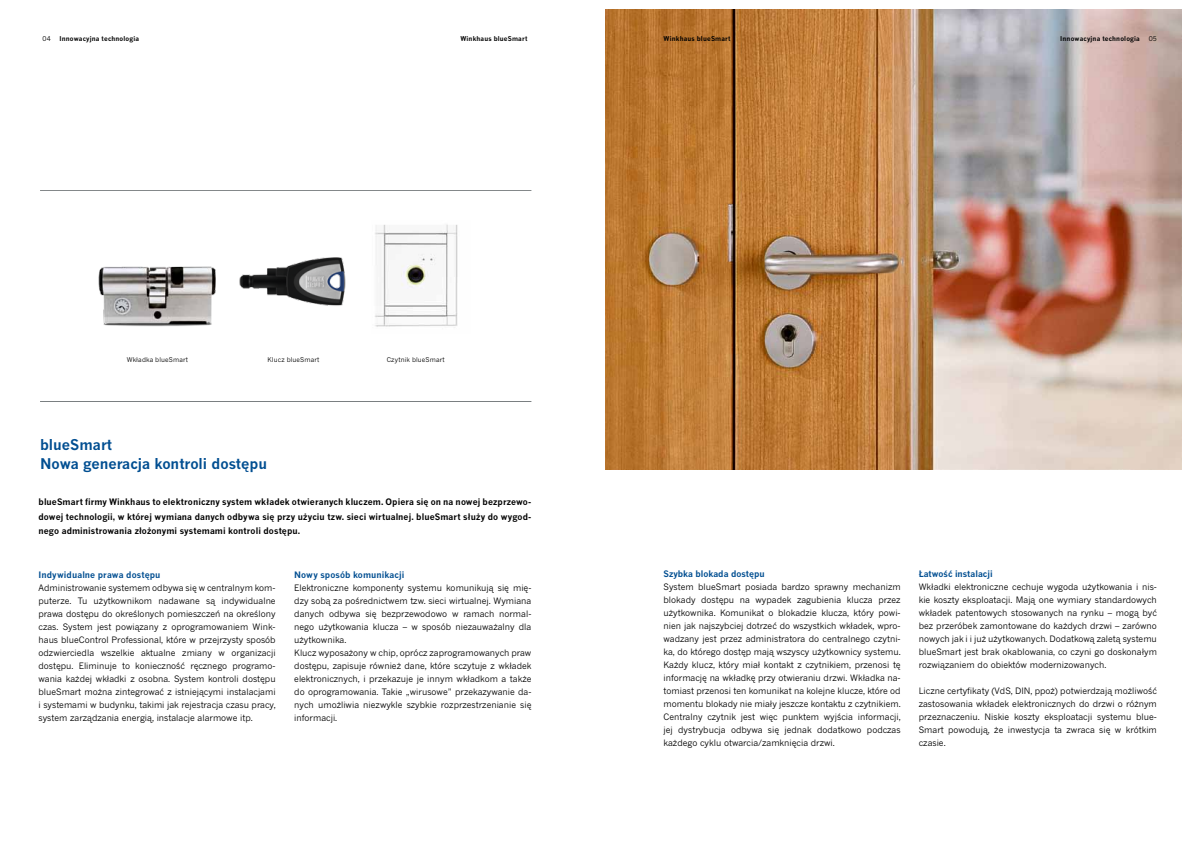
<style>
.page{position:relative;width:1191px;height:842px;background:#fff}
.page>*{position:absolute;margin:0;border:0;box-sizing:border-box;transform-origin:0 0}
.t1{font:700 14.5px/19.5px "News Gothic MT Pro";color:#004e91}
.t2{font:8.8px/13px "News Gothic MT Pro";color:#000;text-align:justify}
.t3{font:700 8.8px/14.5px "News Gothic MT Pro";letter-spacing:.01em;color:#000;text-align:justify}
.t4{font:700 8.8px "News Gothic MT Pro";color:#004e91}
.t5{font:700 6.5px "News Gothic MT Pro";letter-spacing:.025em;color:#000}
.t6{font:6.5px "News Gothic MT Pro";letter-spacing:.02em;color:#000}
</style>
<div class="page">
<img style="left:605px;top:10px;width:576px;height:459px">
<hr style="left:40px;top:190px;width:491px;height:1px;background:#666c6e">
<hr style="left:40px;top:401px;width:491px;height:1px;background:#666c6e">
<img style="left:98px;top:266px;width:117px;height:61px">
<img style="left:239px;top:257px;width:107px;height:49px">
<img style="left:375px;top:224px;width:83px;height:103px">
<p class="t6" style="left:43px;top:35px;width:10px">04</p>
<p class="t5" style="left:60px;top:35px;width:81px">Innowacyjna technologia</p>
<p class="t5" style="left:460px;top:35px;width:69px">Winkhaus blueSmart</p>
<p class="t5" style="left:663px;top:35px;width:69px">Winkhaus blueSmart</p>
<p class="t5" style="left:1060px;top:35px;width:81px">Innowacyjna technologia</p>
<p class="t6" style="left:1148px;top:35px;width:10px">05</p>
<p class="t6" style="left:127px;top:355px;width:63px">Wkładka blueSmart</p>
<p class="t6" style="left:267px;top:355px;width:53px">Klucz blueSmart</p>
<p class="t6" style="left:387px;top:355px;width:60px">Czytnik blueSmart</p>
<h1 class="t1" style="left:40px;top:434px;width:229px">blueSmart<br>Nowa generacja kontroli dostępu</h1>
<p class="t3" style="left:39px;top:494px;width:494px">blueSmart firmy Winkhaus to elektroniczny system wkładek otwieranych kluczem. Opiera się on na nowej bezprzewo&shy;dowej technologii, w której wymiana danych odbywa się przy użyciu tzw. sieci wirtualnej. blueSmart służy do wygod&shy;nego administrowania złożonymi systemami kontroli dostępu.</p>
<p class="t4" style="left:39px;top:569px;width:123px">Indywidualne prawa dostępu</p>
<p class="t2" style="left:39px;top:581px;width:239px">Administrowanie systemem odbywa się w centralnym kom&shy;puterze. Tu użytkownikom nadawane są indywidualne prawa dostępu do określonych pomieszczeń na określony czas. System jest powiązany z oprogramowaniem Wink&shy;haus blueControl Professional, które w przejrzysty sposób odzwierciedla wszelkie aktualne zmiany w organizacji dostępu. Eliminuje to konieczność ręcznego programo&shy;wania każdej wkładki z osobna. System kontroli dostępu blueSmart można zintegrować z istniejącymi instalacjami i systemami w budynku, takimi jak rejestracja czasu pracy, system zarządzania energią, instalacje alarmowe itp.</p>
<p class="t4" style="left:294px;top:569px;width:111px">Nowy sposób komunikacji</p>
<p class="t2" style="left:294px;top:581px;width:239px;text-align:left">Elektroniczne komponenty systemu komunikują się mię&shy;dzy sobą za pośrednictwem tzw. sieci wirtualnej. Wymiana danych odbywa się bezprzewodowo w ramach normal&shy;nego użytkowania klucza – w sposób niezauważalny dla użytkownika.<br>Klucz wyposażony w chip, oprócz zaprogramowanych praw dostępu, zapisuje również dane, które sczytuje z wkładek elektronicznych, i przekazuje je innym wkładkom a także do oprogramowania. Takie „wirusowe” przekazywanie da&shy;nych umożliwia niezwykle szybkie rozprzestrzenianie się informacji.</p>
<p class="t4" style="left:663px;top:568px;width:103px">Szybka blokada dostępu</p>
<p class="t2" style="left:663px;top:580px;width:239px">System blueSmart posiada bardzo sprawny mechanizm blokady dostępu na wypadek zagubienia klucza przez użytkownika. Komunikat o blokadzie klucza, który powi&shy;nien jak najszybciej dotrzeć do wszystkich wkładek, wpro&shy;wadzany jest przez administratora do centralnego czytni&shy;ka, do którego dostęp mają wszyscy użytkownicy systemu.<br>Każdy klucz, który miał kontakt z czytnikiem, przenosi tę informację na wkładkę przy otwieraniu drzwi. Wkładka na&shy;tomiast przenosi ten komunikat na kolejne klucze, które od momentu blokady nie miały jeszcze kontaktu z czytnikiem.<br>Centralny czytnik jest więc punktem wyjścia informacji, jej dystrybucja odbywa się jednak dodatkowo podczas każdego cyklu otwarcia/zamknięcia drzwi.</p>
<p class="t4" style="left:918px;top:568px;width:75px">Łatwość instalacji</p>
<p class="t2" style="left:918px;top:580px;width:240px">Wkładki elektroniczne cechuje wygoda użytkowania i nis&shy;kie koszty eksploatacji. Mają one wymiary standardowych wkładek patentowych stosowanych na rynku – mogą być bez przeróbek zamontowane do każdych drzwi – zarówno nowych jak i i już użytkowanych. Dodatkową zaletą systemu blueSmart jest brak okablowania, co czyni go doskonałym rozwiązaniem do obiektów modernizowanych.</p>
<p class="t2" style="left:918px;top:684px;width:240px">Liczne certyfikaty (VdS, DIN, ppoż) potwierdzają możliwość zastosowania wkładek elektronicznych do drzwi o różnym przeznaczeniu. Niskie koszty eksploatacji systemu blue-Smart powodują, że inwestycja ta zwraca się w krótkim czasie.</p>
</div>
